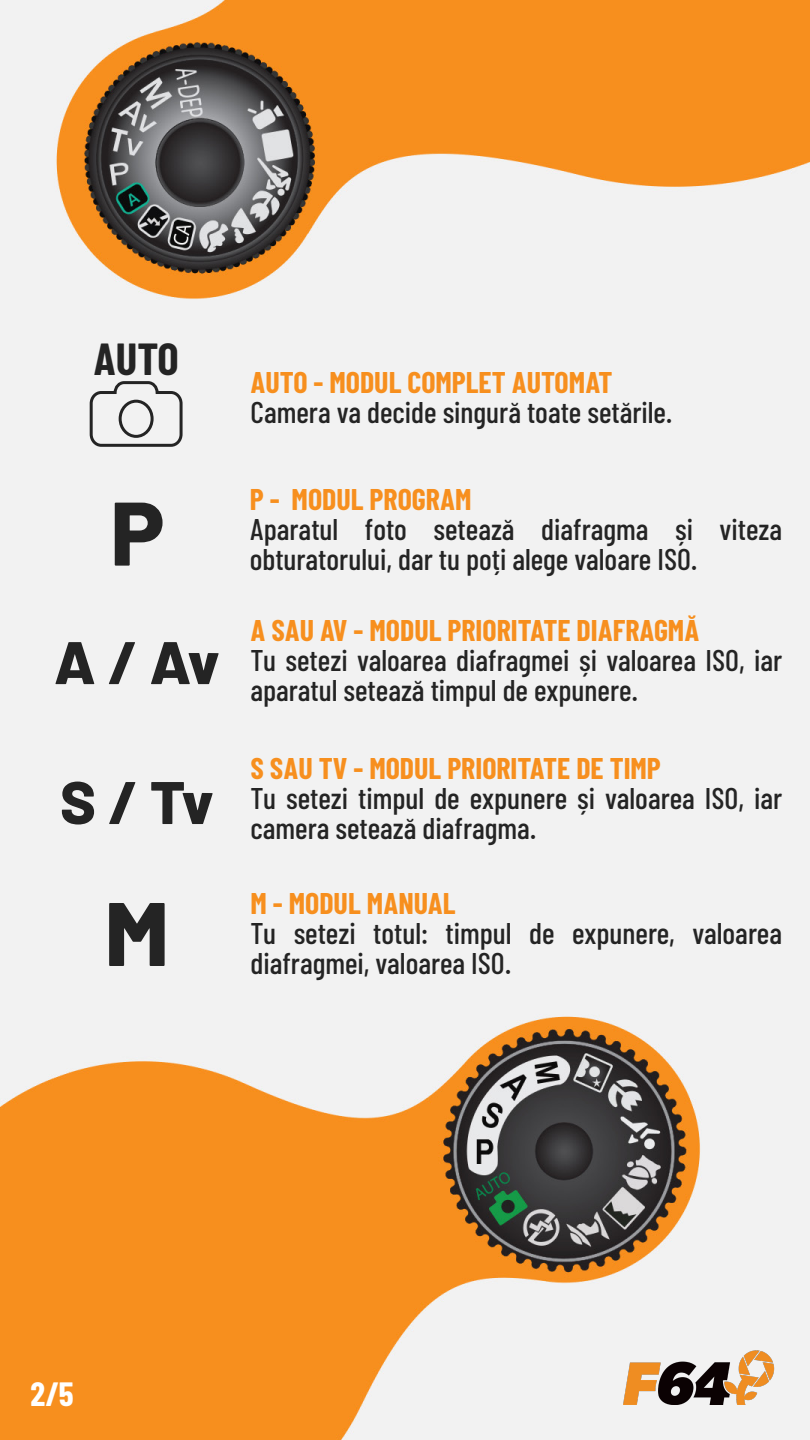
<style>
.page{position:relative;width:810px;height:1440px;background:#fff}
.page>*{position:absolute;margin:0;border:0;box-sizing:border-box;transform-origin:0 0}
.t1{font:800 90px "Barlow";color:#242424}
.t2{font:800 60px "Barlow";color:#242424}
.t3{font:700 45px "Barlow Condensed";color:#242424}
.t4{font:700 33.75px "Barlow Condensed";color:#fff}
.t5{font:500 30px/30px "Barlow Condensed";color:#242424}
.t6{font:700 30px "Barlow Condensed";color:#f78f1e}
</style>
<div class="page">
<img style="left:0;top:0;width:810px;height:1440px">
<img style="left:623px;top:1351px;width:152px;height:53px">
<svg style="left:88px;top:380px;width:96px;height:68px"></svg>
<h3 class="t3" style="left:93px;top:331px;width:87px">AUTO</h3>
<h1 class="t1" style="left:111px;top:466px;width:55px">P</h1>
<h2 class="t2" style="left:54px;top:618px;width:167px">A / Av</h2>
<h2 class="t2" style="left:60px;top:758px;width:155px">S / Tv</h2>
<h1 class="t1" style="left:105px;top:866px;width:66px">M</h1>
<p class="t6" style="left:250px;top:364px;width:364px">AUTO - MODUL COMPLET AUTOMAT</p>
<p class="t5" style="left:250px;top:397px;width:424px">Camera va decide singură toate setările.</p>
<p class="t6" style="left:250px;top:481px;width:223px">P - MODUL PROGRAM</p>
<p class="t5" style="left:250px;top:514px;width:534px">Aparatul foto setează diafragma și viteza obturatorului, dar tu poți alege valoare ISO.</p>
<p class="t6" style="left:250px;top:612px;width:450px">A SAU AV - MODUL PRIORITATE DIAFRAGMĂ</p>
<p class="t5" style="left:250px;top:645px;width:533px">Tu setezi valoarea diafragmei și valoarea ISO, iar aparatul setează timpul de expunere.</p>
<p class="t6" style="left:250px;top:749px;width:412px">S SAU TV - MODUL PRIORITATE DE TIMP</p>
<p class="t5" style="left:250px;top:782px;width:533px">Tu setezi timpul de expunere și valoarea ISO, iar camera setează diafragma.</p>
<p class="t6" style="left:250px;top:884px;width:207px">M - MODUL MANUAL</p>
<p class="t5" style="left:250px;top:917px;width:533px">Tu setezi totul: timpul de expunere, valoarea diafragmei, valoarea ISO.</p>
<p class="t4" style="left:31px;top:1373px;width:44px">2/5</p>
</div>
